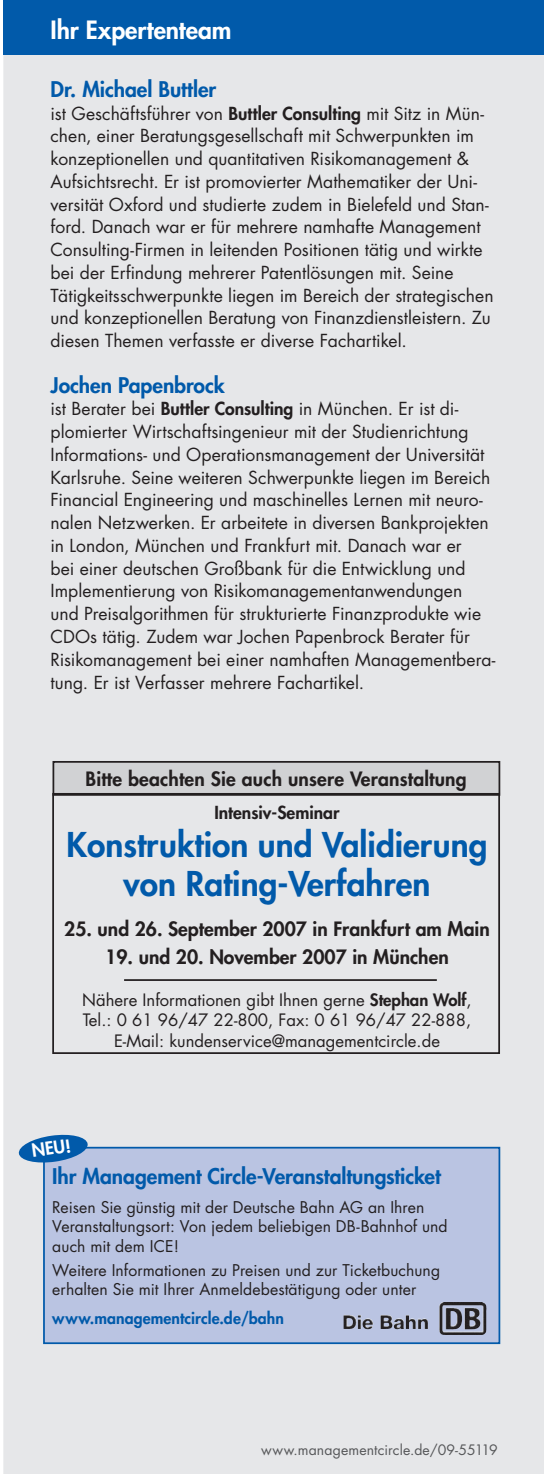
<style>
.page{position:relative;width:544px;height:1474px;background:#fff}
.page>*{position:absolute;margin:0;border:0;box-sizing:border-box;transform-origin:0 0}
.t1{font:800 33.25px/38.5px "Futura Std";color:#015aaa;text-align:center}
.t2{font:800 24.5px "Futura Std";color:#fff}
.t3{font:800 21px "Futura Std";letter-spacing:-.005em;color:#015aaa}
.t4{font:800 19.25px "Futura Std";color:#231f20}
.t5{font:17.5px/22.8px "Futura Std";color:#231f20}
.t6{font:800 17.5px "Futura Std";color:#231f20}
.t7{font:800 17.5px "Futura Std";color:#fff}
.t8{font:16.62px/20.1px "Futura Std";color:#231f20;text-align:center}
.t9{font:15.75px/19.2px "Futura Std";letter-spacing:.005em;color:#231f20}
.t10{font:800 15.75px "Futura Std";letter-spacing:.005em;color:#015aaa}
.t11{font:14px "Futura Std";letter-spacing:.01em;color:#57585a}
.s1{font-weight:800}
</style>
<div class="page">
<div style="left:3px;top:36px;width:540px;height:1437px;background:#e6e7e9"></div>
<div style="left:3px;top:0;width:540px;height:55px;background:#015aaa"></div>
<div style="left:53px;top:762px;width:446px;height:33px;background:#d1d2d4"></div>
<div style="left:52px;top:761px;width:447px;height:34px;border:2px solid #231f20"></div>
<div style="left:52px;top:793px;width:447px;height:260px;border:2px solid #231f20"></div>
<hr style="left:124px;top:979px;width:312px;height:1px;background:#231f20">
<div style="left:43px;top:1146px;width:457px;height:198px;background:#bac4e2"></div>
<img style="left:438px;top:1301px;width:48px;height:34px">
<svg style="left:18px;top:1134px;width:71px;height:32px"></svg>
<h2 class="t2" style="left:50px;top:14px;width:182px">Ihr Expertenteam</h2>
<p class="t3" style="left:50px;top:76px;width:167px">Dr. Michael Buttler</p>
<p class="t5" style="left:50px;top:102px;width:444px">ist Geschäftsführer von <span class="s1">Buttler Consulting</span> mit Sitz in Mün&shy;chen, einer Beratungsgesellschaft mit Schwerpunkten im konzeptionellen und quantitativen Risikomanagement &amp; Aufsichtsrecht. Er ist promovierter Mathematiker der Uni&shy;versität Oxford und studierte zudem in Bielefeld und Stan&shy;ford. Danach war er für mehrere namhafte Management Consulting-Firmen in leitenden Positionen tätig und wirkte bei der Erfindung mehrerer Patentlösungen mit. Seine Tätigkeitsschwerpunkte liegen im Bereich der strategischen und konzeptionellen Beratung von Finanzdienstleistern. Zu diesen Themen verfasste er diverse Fachartikel.</p>
<p class="t3" style="left:50px;top:371px;width:176px">Jochen Papenbrock</p>
<p class="t5" style="left:50px;top:398px;width:446px">ist Berater bei <span class="s1">Buttler Consulting</span> in München. Er ist di&shy;plomierter Wirtschaftsingenieur mit der Studienrichtung Informations- und Operationsmanagement der Universität Karlsruhe. Seine weiteren Schwerpunkte liegen im Bereich Financial Engineering und maschinelles Lernen mit neuro&shy;nalen Netzwerken. Er arbeitete in diversen Bankprojekten in London, München und Frankfurt mit. Danach war er<br>bei einer deutschen Großbank für die Entwicklung und Implementierung von Risikomanagementanwendungen<br>und Preisalgorithmen für strukturierte Finanzprodukte wie CDOs tätig. Zudem war Jochen Papenbrock Berater für Risikomanagement bei einer namhaften Managementbera&shy;tung. Er ist Verfasser mehrere Fachartikel.</p>
<p class="t4" style="left:85px;top:766px;width:382px">Bitte beachten Sie auch unsere Veranstaltung</p>
<p class="t6" style="left:214px;top:801px;width:127px">Intensiv-Seminar</p>
<h1 class="t1" style="left:67px;top:826px;width:422px">Konstruktion und Validierung von Rating-Verfahren</h1>
<p class="t4" style="left:64px;top:917px;width:426px">25. und 26. September 2007 in Frankfurt am Main</p>
<p class="t4" style="left:105px;top:945px;width:344px">19. und 20. November 2007 in München</p>
<p class="t8" style="left:82px;top:990px;width:390px">Nähere Informationen gibt Ihnen gerne <span class="s1">Stephan Wolf</span>,<br>Tel.: 0 61 96/47 22-800, Fax: 0 61 96/47 22-888,<br>E-Mail: kundenservice@managementcircle.de</p>
<p class="t7" style="left:30px;top:1139px;width:41px;rotate:-8deg">NEU!</p>
<p class="t3" style="left:52px;top:1162px;width:389px">Ihr Management Circle-Veranstaltungsticket</p>
<p class="t9" style="left:52px;top:1197px;width:396px">Reisen Sie günstig mit der Deutsche Bahn AG an Ihren<br>Veranstaltungsort: Von jedem beliebigen DB-Bahnhof und auch mit dem ICE!</p>
<p class="t9" style="left:52px;top:1260px;width:389px">Weitere Informationen zu Preisen und zur Ticketbuchung erhalten Sie mit Ihrer Anmeldebestätigung oder unter</p>
<p class="t10" style="left:52px;top:1308px;width:233px">www.managementcircle.de/bahn</p>
<p class="t11" style="left:261px;top:1440px;width:238px">www.managementcircle.de/09-55119</p>
</div>
